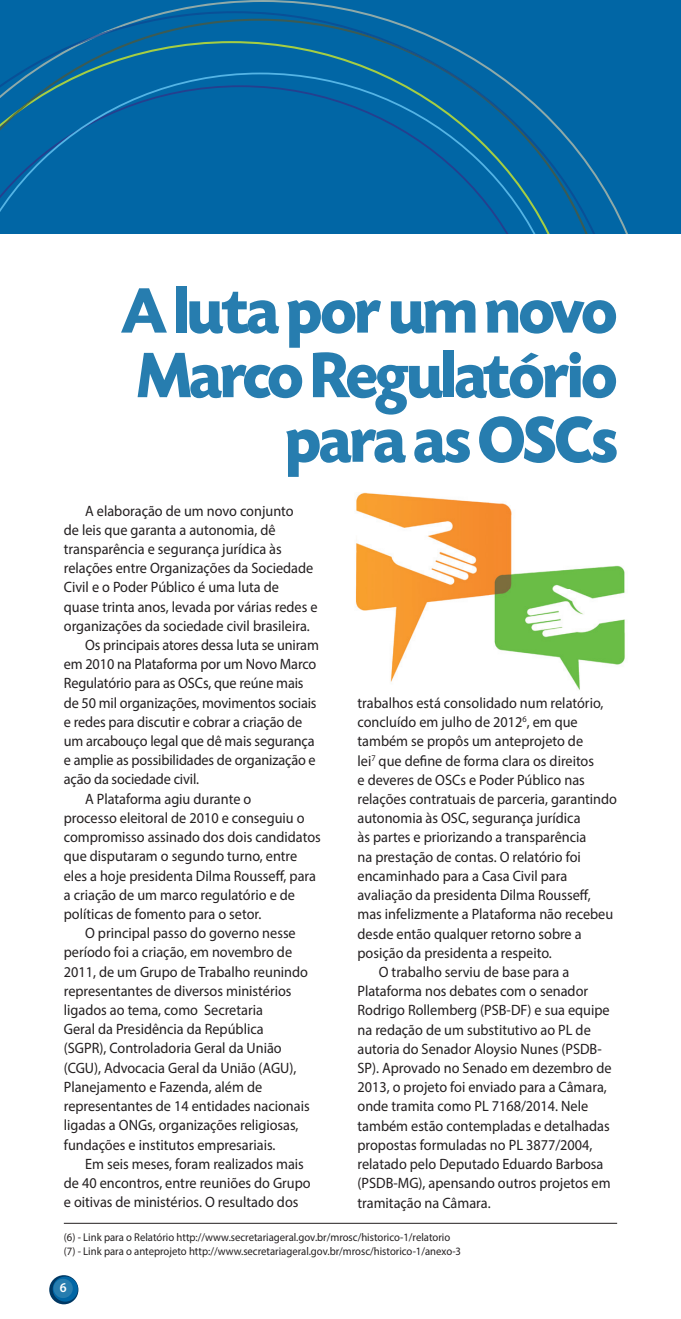
<style>
.page{position:relative;width:681px;height:1319px;background:#fff}
.page>*{position:absolute;margin:0;border:0;box-sizing:border-box;transform-origin:0 0}
.t1{font:700 67.5px/64.5px "Today SHOP";letter-spacing:-.02em;color:#277daf;text-align:right;scale:.95 1}
.t2{font:15px "Myriad Pro";color:#231f20;scale:.95 1}
.t3{font:600 13.5px "Myriad Pro";color:#fff;scale:.95 1}
.t4{font:11.25px/13.5px "Myriad Pro";color:#231f20;scale:.95 1}
</style>
<div class="page">
<svg style="left:49px;top:1274px;width:29px;height:29px"></svg>
<svg style="left:53px;top:1276px;width:25px;height:25px"></svg>
<div style="left:53px;top:1278px;width:20px;height:19px;background:#277daf;border-radius:50%"></div>
<div style="left:0;top:0;width:680px;height:234px;background:#0166a5"></div>
<svg style="left:168px;top:0;width:460px;height:234px"></svg>
<svg style="left:0;top:11px;width:595px;height:223px"></svg>
<svg style="left:366px;top:35px;width:162px;height:104px"></svg>
<svg style="left:0;top:27px;width:121px;height:97px"></svg>
<img style="left:355px;top:492px;width:270px;height:198px">
<hr style="left:64px;top:1222px;width:553px;height:1px;background:#231f20">
<h1 class="t1" style="left:122px;top:281px;width:522px">A luta por um novo<br>Marco Regulatório para as OSCs</h1>
<p class="t2" style="left:85px;top:501px;width:221px">A elaboração de um novo conjunto</p>
<p class="t2" style="left:64px;top:520px;width:224px">de leis que garanta a autonomia, dê</p>
<p class="t2" style="left:64px;top:539px;width:231px">transparência e segurança jurídica às</p>
<p class="t2" style="left:64px;top:558px;width:264px">relações entre Organizações da Sociedade</p>
<p class="t2" style="left:64px;top:578px;width:228px">Civil e o Poder Público é uma luta de</p>
<p class="t2" style="left:64px;top:597px;width:268px">quase trinta anos, levada por várias redes e</p>
<p class="t2" style="left:64px;top:616px;width:260px">organizações da sociedade civil brasileira.</p>
<p class="t2" style="left:85px;top:635px;width:247px">Os principais atores dessa luta se uniram</p>
<p class="t2" style="left:64px;top:654px;width:267px">em 2010 na Plataforma por um Novo Marco</p>
<p class="t2" style="left:64px;top:674px;width:254px">Regulatório para as OSCs, que reúne mais</p>
<p class="t2" style="left:64px;top:693px;width:267px">de 50 mil organizações, movimentos sociais</p>
<p class="t2" style="left:64px;top:712px;width:252px">e redes para discutir e cobrar a criação de</p>
<p class="t2" style="left:64px;top:731px;width:265px">um arcabouço legal que dê mais segurança</p>
<p class="t2" style="left:64px;top:750px;width:266px">e amplie as possibilidades de organização e</p>
<p class="t2" style="left:64px;top:770px;width:144px">ação da sociedade civil.</p>
<p class="t2" style="left:85px;top:789px;width:176px">A Plataforma agiu durante o</p>
<p class="t2" style="left:64px;top:808px;width:255px">processo eleitoral de 2010 e conseguiu o</p>
<p class="t2" style="left:64px;top:827px;width:272px">compromisso assinado dos dois candidatos</p>
<p class="t2" style="left:64px;top:846px;width:247px">que disputaram o segundo turno, entre</p>
<p class="t2" style="left:64px;top:866px;width:267px">eles a hoje presidenta Dilma Rousseff, para</p>
<p class="t2" style="left:64px;top:885px;width:245px">a criação de um marco regulatório e de</p>
<p class="t2" style="left:64px;top:904px;width:209px">políticas de fomento para o setor.</p>
<p class="t2" style="left:85px;top:923px;width:223px">O principal passo do governo nesse</p>
<p class="t2" style="left:64px;top:942px;width:242px">período foi a criação, em novembro de</p>
<p class="t2" style="left:64px;top:962px;width:258px">2011, de um Grupo de Trabalho reunindo</p>
<p class="t2" style="left:64px;top:981px;width:241px">representantes de diversos ministérios</p>
<p class="t2" style="left:64px;top:1000px;width:211px">ligados ao tema, como Secretaria</p>
<p class="t2" style="left:64px;top:1019px;width:212px">Geral da Presidência da República</p>
<p class="t2" style="left:64px;top:1038px;width:231px">(SGPR), Controladoria Geral da União</p>
<p class="t2" style="left:64px;top:1058px;width:246px">(CGU), Advocacia Geral da União (AGU),</p>
<p class="t2" style="left:64px;top:1077px;width:210px">Planejamento e Fazenda, além de</p>
<p class="t2" style="left:64px;top:1096px;width:260px">representantes de 14 entidades nacionais</p>
<p class="t2" style="left:64px;top:1115px;width:248px">ligadas a ONGs, organizações religiosas,</p>
<p class="t2" style="left:64px;top:1134px;width:224px">fundações e institutos empresariais.</p>
<p class="t2" style="left:85px;top:1154px;width:232px">Em seis meses, foram realizados mais</p>
<p class="t2" style="left:64px;top:1173px;width:261px">de 40 encontros, entre reuniões do Grupo</p>
<p class="t2" style="left:64px;top:1192px;width:248px">e oitivas de ministérios. O resultado dos</p>
<p class="t2" style="left:357px;top:693px;width:260px">trabalhos está consolidado num relatório,</p>
<p class="t2" style="left:357px;top:712px;width:233px">concluído em julho de 2012<sup>6</sup>, em que</p>
<p class="t2" style="left:357px;top:732px;width:239px">também se propôs um anteprojeto de</p>
<p class="t2" style="left:357px;top:751px;width:250px">lei<sup>7</sup> que define de forma clara os direitos</p>
<p class="t2" style="left:357px;top:770px;width:241px">e deveres de OSCs e Poder Público nas</p>
<p class="t2" style="left:357px;top:789px;width:274px">relações contratuais de parceria, garantindo</p>
<p class="t2" style="left:357px;top:808px;width:236px">autonomia às OSC, segurança jurídica</p>
<p class="t2" style="left:357px;top:828px;width:242px">às partes e priorizando a transparência</p>
<p class="t2" style="left:357px;top:847px;width:236px">na prestação de contas. O relatório foi</p>
<p class="t2" style="left:357px;top:866px;width:222px">encaminhado para a Casa Civil para</p>
<p class="t2" style="left:357px;top:885px;width:247px">avaliação da presidenta Dilma Rousseff,</p>
<p class="t2" style="left:357px;top:904px;width:270px">mas infelizmente a Plataforma não recebeu</p>
<p class="t2" style="left:357px;top:924px;width:237px">desde então qualquer retorno sobre a</p>
<p class="t2" style="left:357px;top:943px;width:206px">posição da presidenta a respeito.</p>
<p class="t2" style="left:378px;top:962px;width:202px">O trabalho serviu de base para a</p>
<p class="t2" style="left:357px;top:981px;width:244px">Plataforma nos debates com o senador</p>
<p class="t2" style="left:357px;top:1000px;width:267px">Rodrigo Rollemberg (PSB-DF) e sua equipe</p>
<p class="t2" style="left:357px;top:1020px;width:247px">na redação de um substitutivo ao PL de</p>
<p class="t2" style="left:357px;top:1039px;width:258px">autoria do Senador Aloysio Nunes (PSDB-</p>
<p class="t2" style="left:357px;top:1058px;width:269px">SP). Aprovado no Senado em dezembro de</p>
<p class="t2" style="left:357px;top:1077px;width:264px">2013, o projeto foi enviado para a Câmara,</p>
<p class="t2" style="left:357px;top:1096px;width:244px">onde tramita como PL 7168/2014. Nele</p>
<p class="t2" style="left:357px;top:1116px;width:267px">também estão contempladas e detalhadas</p>
<p class="t2" style="left:357px;top:1135px;width:249px">propostas formuladas no PL 3877/2004,</p>
<p class="t2" style="left:357px;top:1154px;width:260px">relatado pelo Deputado Eduardo Barbosa</p>
<p class="t2" style="left:357px;top:1173px;width:268px">(PSDB-MG), apensando outros projetos em</p>
<p class="t2" style="left:357px;top:1192px;width:142px">tramitação na Câmara.</p>
<p class="t4" style="left:64px;top:1230px;width:419px">(6) - Link para o Relatório http://www.secretariageral.gov.br/mrosc/historico-1/relatorio (7) - Link para o anteprojeto http://www.secretariageral.gov.br/mrosc/historico-1/anexo-3</p>
<p class="t3" style="left:60px;top:1278px;width:9px">6</p>
</div>
